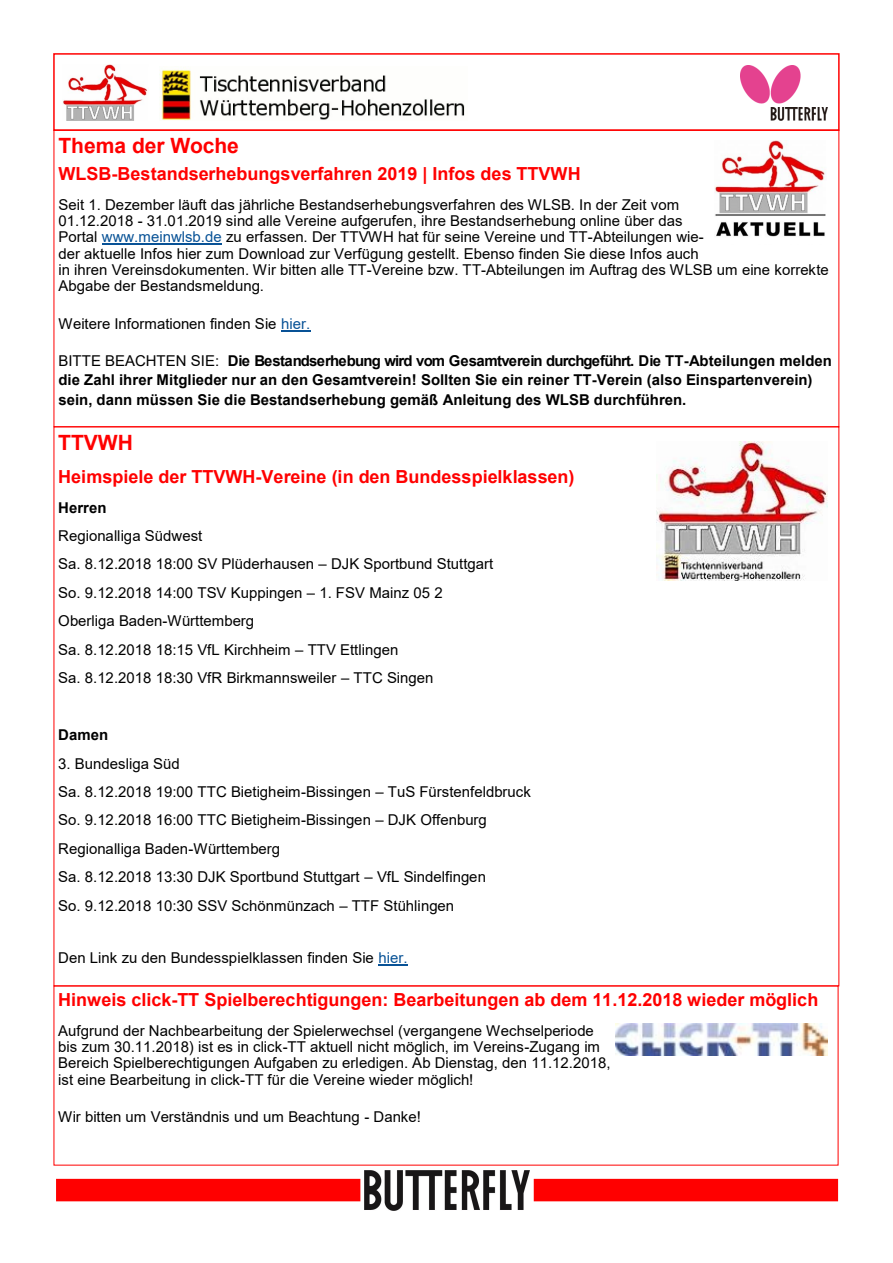
<style>
.page{position:relative;width:893px;height:1263px;background:#fff}
.page>*{position:absolute;margin:0;border:0;box-sizing:border-box;transform-origin:0 0}
.t1{font:700 21px "Arial";letter-spacing:-.005em;color:#f00}
.t2{font:700 18px "Arial";color:#f00}
.t3{font:15px/16.4px "Arial";color:#000}
.t4{font:700 15px/19.5px "Arial";color:#000}
.s1{color:#085296}
.s2{font-weight:400}
</style>
<div class="page">
<div style="left:53px;top:53px;width:787px;height:78px;border:2px solid #f00"></div>
<img style="left:63px;top:65px;width:85px;height:56px">
<img style="left:159px;top:69px;width:306px;height:52px">
<img style="left:741px;top:66px;width:86px;height:55px">
<img style="left:365px;top:1170px;width:164px;height:40px">
<div style="left:56px;top:1179px;width:304px;height:22px;background:#f00"></div>
<div style="left:534px;top:1179px;width:304px;height:22px;background:#f00"></div>
<svg style="left:379px;top:964px;width:29px;height:1px"></svg>
<img style="left:657px;top:441px;width:170px;height:140px">
<hr style="left:102px;top:244px;width:120px;height:1px;background:#085296">
<svg style="left:281px;top:330px;width:29px;height:1px"></svg>
<img style="left:715px;top:140px;width:111px;height:97px">
<img style="left:616px;top:1023px;width:211px;height:33px">
<p class="t1" style="left:58px;top:134px;width:182px">Thema der Woche</p>
<p class="t2" style="left:58px;top:164px;width:524px">WLSB-Bestandserhebungsverfahren 2019 | Infos des TTVWH</p>
<p class="t3" style="left:58px;top:196px;width:772px">Seit 1. Dezember läuft das jährliche Bestandserhebungsverfahren des WLSB. In der Zeit vom<br>01.12.2018 - 31.01.2019 sind alle Vereine aufgerufen, ihre Bestandserhebung online über das<br>Portal <span class="s1">www.meinwlsb.de</span> zu erfassen. Der TTVWH hat für seine Vereine und TT-Abteilungen wie-<br>der aktuelle Infos hier zum Download zur Verfügung gestellt. Ebenso finden Sie diese Infos auch<br>in ihren Vereinsdokumenten. Wir bitten alle TT-Vereine bzw. TT-Abteilungen im Auftrag des WLSB um eine korrekte Abgabe der Bestandsmeldung.</p>
<p class="t3" style="left:58px;top:315px;width:253px">Weitere Informationen finden Sie <span class="s1">hier.</span></p>
<p class="t4" style="left:58px;top:351px;width:775px"><span class="s2">BITTE BEACHTEN SIE:</span> Die Bestandserhebung wird vom Gesamtverein durchgeführt. Die TT-Abteilungen melden die Zahl ihrer Mitglieder nur an den Gesamtverein! Sollten Sie ein reiner TT-Verein (also Einspartenverein) sein, dann müssen Sie die Bestandserhebung gemäß Anleitung des WLSB durchführen.</p>
<p class="t1" style="left:58px;top:431px;width:76px">TTVWH</p>
<p class="t2" style="left:58px;top:467px;width:518px">Heimspiele der TTVWH-Vereine (in den Bundesspielklassen)</p>
<p class="t4" style="left:58px;top:498px;width:50px">Herren</p>
<p class="t3" style="left:58px;top:528px;width:146px">Regionalliga Südwest</p>
<p class="t3" style="left:58px;top:556px;width:437px">Sa. 8.12.2018 18:00 SV Plüderhausen – DJK Sportbund Stuttgart</p>
<p class="t3" style="left:58px;top:584px;width:386px">So. 9.12.2018 14:00 TSV Kuppingen – 1. FSV Mainz 05 2</p>
<p class="t3" style="left:58px;top:613px;width:197px">Oberliga Baden-Württemberg</p>
<p class="t3" style="left:58px;top:641px;width:342px">Sa. 8.12.2018 18:15 VfL Kirchheim – TTV Ettlingen</p>
<p class="t3" style="left:58px;top:670px;width:377px">Sa. 8.12.2018 18:30 VfR Birkmannsweiler – TTC Singen</p>
<p class="t4" style="left:58px;top:725px;width:51px">Damen</p>
<p class="t3" style="left:58px;top:755px;width:123px">3. Bundesliga Süd</p>
<p class="t3" style="left:58px;top:784px;width:474px">Sa. 8.12.2018 19:00 TTC Bietigheim-Bissingen – TuS Fürstenfeldbruck</p>
<p class="t3" style="left:58px;top:812px;width:430px">So. 9.12.2018 16:00 TTC Bietigheim-Bissingen – DJK Offenburg</p>
<p class="t3" style="left:58px;top:840px;width:223px">Regionalliga Baden-Württemberg</p>
<p class="t3" style="left:58px;top:869px;width:429px">Sa. 8.12.2018 13:30 DJK Sportbund Stuttgart – VfL Sindelfingen</p>
<p class="t3" style="left:58px;top:897px;width:397px">So. 9.12.2018 10:30 SSV Schönmünzach – TTF Stühlingen</p>
<p class="t3" style="left:58px;top:949px;width:351px">Den Link zu den Bundesspielklassen finden Sie <span class="s1">hier.</span></p>
<p class="t2" style="left:58px;top:990px;width:762px">Hinweis click-TT Spielberechtigungen: Bearbeitungen ab dem 11.12.2018 wieder möglich</p>
<p class="t3" style="left:58px;top:1022px;width:554px">Aufgrund der Nachbearbeitung der Spielerwechsel (vergangene Wechselperiode bis zum 30.11.2018) ist es in click-TT aktuell nicht möglich, im Vereins-Zugang im Bereich Spielberechtigungen Aufgaben zu erledigen. Ab Dienstag, den 11.12.2018, ist eine Bearbeitung in click-TT für die Vereine wieder möglich!</p>
<p class="t3" style="left:58px;top:1109px;width:364px">Wir bitten um Verständnis und um Beachtung - Danke!</p>
</div>
